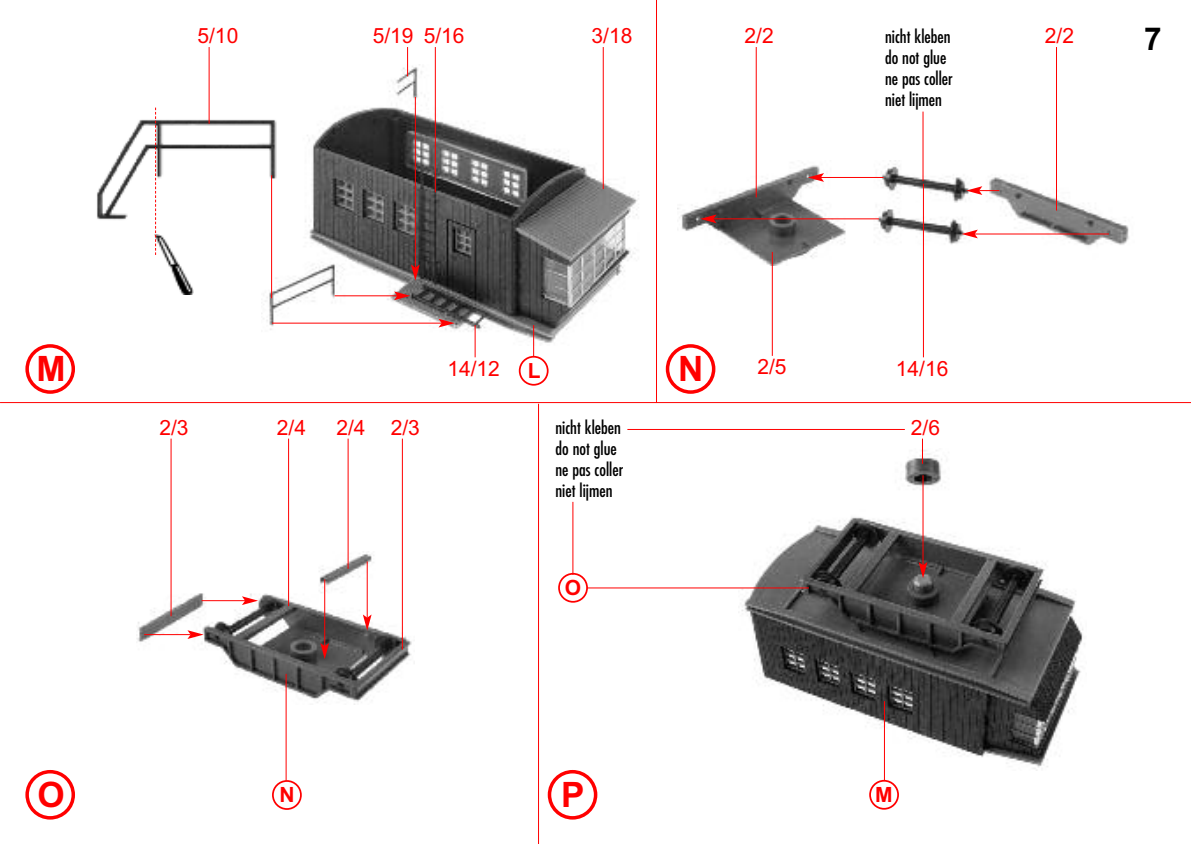
<style>
.page{position:relative;width:1191px;height:844px;background:#fff}
.page>*{position:absolute;margin:0;border:0;box-sizing:border-box;transform-origin:0 0}
.t1{font:700 35px "Arial";color:#f00}
.t2{font:700 31.5px "Arial";color:#000}
.t3{font:21px "Arial";color:#f00}
.t4{font:700 21px "Arial";color:#f00}
.t5{font:condensed 17.5px/21px "Futura Std";color:#000}
</style>
<div class="page">
<hr style="left:538px;top:403px;width:1px;height:440px;background:#f00">
<hr style="left:656px;top:0;width:1px;height:402px;background:#f00">
<hr style="left:0;top:402px;width:1191px;height:1px;background:#f00">
<img style="left:678px;top:160px;width:451px;height:105px">
<img style="left:136px;top:551px;width:276px;height:153px">
<img style="left:738px;top:450px;width:345px;height:320px">
<img style="left:261px;top:65px;width:378px;height:280px">
<div style="left:93px;top:116px;width:190px;height:112px;background:#fff"></div>
<img style="left:97px;top:116px;width:180px;height:107px">
<img style="left:156px;top:235px;width:38px;height:59px">
<svg style="left:25px;top:344px;width:50px;height:49px"></svg>
<hr style="left:209px;top:47px;width:1px;height:77px;background:#f00">
<hr style="left:271px;top:175px;width:1px;height:123px;background:#f00">
<svg style="left:922px;top:438px;width:1px;height:25px"></svg>
<hr style="left:171px;top:438px;width:1px;height:178px;background:#f00">
<hr style="left:288px;top:438px;width:1px;height:168px;background:#f00">
<hr style="left:348px;top:438px;width:1px;height:130px;background:#f00">
<hr style="left:402px;top:438px;width:1px;height:211px;background:#f00">
<hr style="left:572px;top:501px;width:1px;height:73px;background:#f00">
<hr style="left:627px;top:429px;width:278px;height:1px;background:#f00">
<hr style="left:587px;top:587px;width:222px;height:1px;background:#f00">
<hr style="left:756px;top:47px;width:1px;height:150px;background:#f00">
<hr style="left:922px;top:112px;width:1px;height:69px;background:#f00">
<hr style="left:772px;top:252px;width:1px;height:104px;background:#f00">
<hr style="left:1056px;top:47px;width:1px;height:163px;background:#f00">
<hr style="left:603px;top:47px;width:1px;height:142px;background:#f00">
<hr style="left:435px;top:47px;width:1px;height:145px;background:#f00">
<svg style="left:407px;top:47px;width:1px;height:29px"></svg>
<hr style="left:475px;top:325px;width:1px;height:32px;background:#f00">
<hr style="left:923px;top:184px;width:1px;height:173px;background:#f00">
<hr style="left:533px;top:325px;width:1px;height:31px;background:#f00">
<hr style="left:286px;top:673px;width:1px;height:107px;background:#f00">
<hr style="left:884px;top:701px;width:1px;height:79px;background:#f00">
<hr style="left:415px;top:97px;width:1px;height:170px;background:#f00">
<svg style="left:411px;top:264px;width:9px;height:16px"></svg>
<hr style="left:144px;top:634px;width:46px;height:1px;background:#f00">
<svg style="left:187px;top:630px;width:17px;height:8px"></svg>
<hr style="left:202px;top:600px;width:43px;height:1px;background:#f00">
<svg style="left:242px;top:596px;width:16px;height:9px"></svg>
<hr style="left:324px;top:579px;width:1px;height:67px;background:#f00">
<svg style="left:320px;top:642px;width:9px;height:17px"></svg>
<hr style="left:367px;top:561px;width:1px;height:56px;background:#f00">
<svg style="left:363px;top:614px;width:8px;height:16px"></svg>
<hr style="left:335px;top:295px;width:62px;height:1px;background:#f00">
<svg style="left:394px;top:291px;width:16px;height:9px"></svg>
<hr style="left:272px;top:322px;width:169px;height:1px;background:#f00">
<svg style="left:438px;top:319px;width:17px;height:8px"></svg>
<hr style="left:821px;top:177px;width:62px;height:1px;background:#f00">
<svg style="left:808px;top:173px;width:16px;height:9px"></svg>
<hr style="left:713px;top:218px;width:166px;height:1px;background:#f00">
<svg style="left:700px;top:214px;width:16px;height:9px"></svg>
<hr style="left:974px;top:233px;width:135px;height:1px;background:#f00">
<svg style="left:961px;top:229px;width:16px;height:9px"></svg>
<hr style="left:922px;top:475px;width:1px;height:90px;background:#f00">
<svg style="left:918px;top:562px;width:9px;height:16px"></svg>
<svg style="left:966px;top:186px;width:33px;height:9px"></svg>
<svg style="left:666px;top:344px;width:49px;height:49px"></svg>
<svg style="left:25px;top:770px;width:50px;height:49px"></svg>
<svg style="left:548px;top:770px;width:49px;height:49px"></svg>
<svg style="left:519px;top:356px;width:29px;height:29px"></svg>
<svg style="left:869px;top:779px;width:30px;height:30px"></svg>
<svg style="left:272px;top:779px;width:30px;height:30px"></svg>
<svg style="left:558px;top:572px;width:30px;height:30px"></svg>
<svg style="left:155px;top:108px;width:1px;height:147px"></svg>
<p class="t3" style="left:197px;top:24px;width:42px">5/10</p>
<p class="t3" style="left:373px;top:24px;width:93px">5/19 5/16</p>
<p class="t3" style="left:591px;top:24px;width:42px">3/18</p>
<p class="t3" style="left:1044px;top:24px;width:31px">2/2</p>
<p class="t3" style="left:744px;top:24px;width:31px">2/2</p>
<p class="t5" style="left:885px;top:27px;width:69px">nicht kleben do not glue ne pas coller niet lijmen</p>
<h2 class="t2" style="left:1144px;top:20px;width:19px">7</h2>
<h1 class="t1" style="left:36px;top:348px;width:31px">M</h1>
<p class="t3" style="left:447px;top:356px;width:54px">14/12</p>
<h1 class="t1" style="left:678px;top:348px;width:27px">N</h1>
<p class="t3" style="left:896px;top:356px;width:54px">14/16</p>
<p class="t3" style="left:757px;top:355px;width:31px">2/5</p>
<p class="t4" style="left:528px;top:358px;width:14px">L</p>
<p class="t5" style="left:555px;top:417px;width:69px">nicht kleben do not glue ne pas coller niet lijmen</p>
<p class="t3" style="left:159px;top:415px;width:31px">2/3</p>
<p class="t3" style="left:277px;top:415px;width:31px">2/4</p>
<p class="t3" style="left:336px;top:415px;width:85px">2/4 2/3</p>
<p class="t3" style="left:911px;top:415px;width:31px">2/6</p>
<p class="t4" style="left:565px;top:575px;width:18px">O</p>
<h1 class="t1" style="left:38px;top:774px;width:29px">O</h1>
<h1 class="t1" style="left:561px;top:774px;width:25px">P</h1>
<p class="t4" style="left:279px;top:782px;width:17px">N</p>
<p class="t4" style="left:875px;top:782px;width:19px">M</p>
</div>
